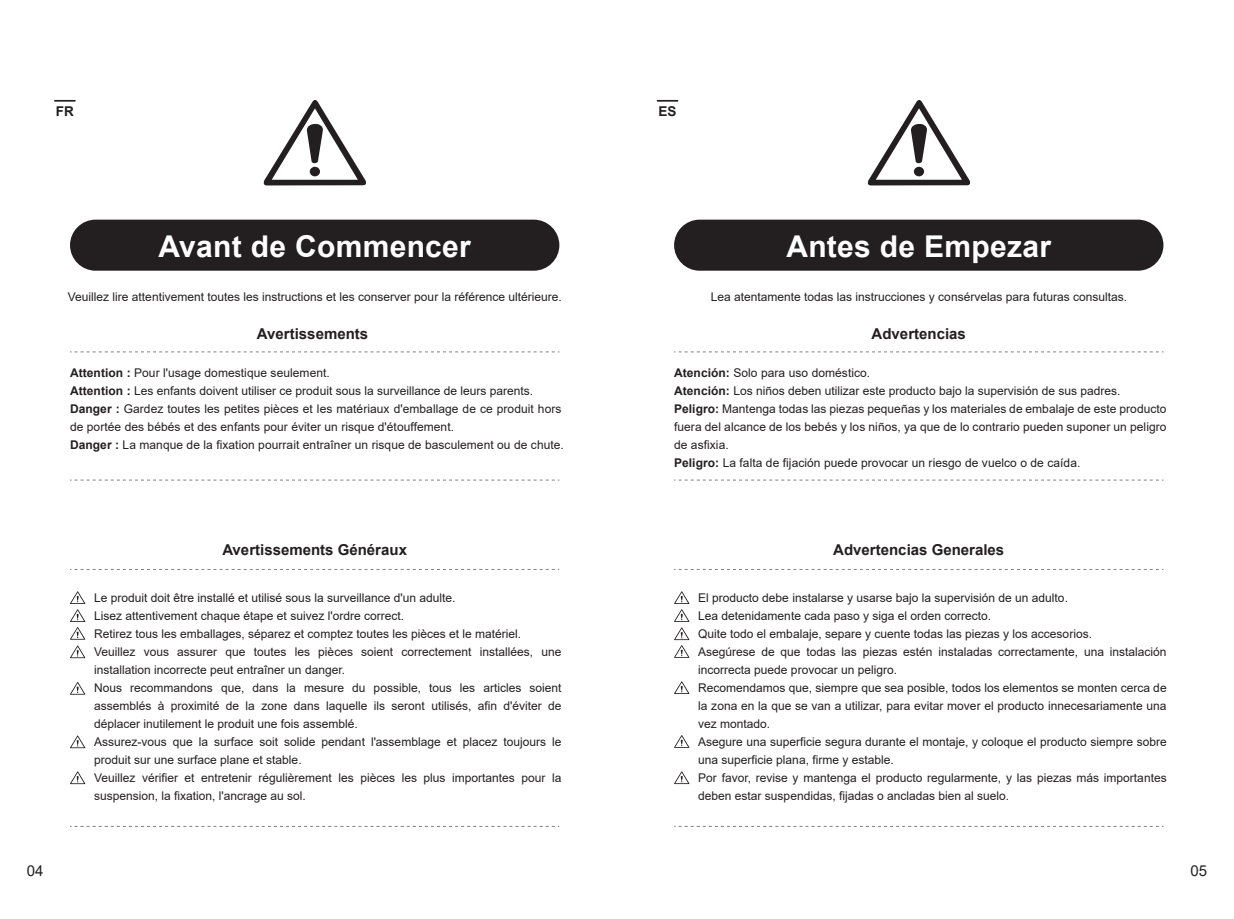
<style>
.page{position:relative;width:1234px;height:919px;background:#fff}
.page>*{position:absolute;margin:0;border:0;box-sizing:border-box;transform-origin:0 0}
.t1{font:700 30px "Arial";letter-spacing:.01em;color:#fff}
.t2{font:700 15px "Arial";color:#231f20}
.t3{font:15px "Arial";color:#231f20}
.t4{font:700 13.5px "Arial";color:#231f20}
.t5{font:12px/18px "Arial";color:#231f20}
.s1{font-weight:700}
</style>
<div class="page">
<div style="left:70px;top:220px;width:489px;height:51px;background:#231f20;border-radius:26px"></div>
<div style="left:674px;top:220px;width:489px;height:51px;background:#231f20;border-radius:26px"></div>
<svg style="left:263px;top:100px;width:103px;height:86px"></svg>
<svg style="left:867px;top:100px;width:103px;height:86px"></svg>
<svg style="left:70px;top:591px;width:15px;height:48px"></svg>
<svg style="left:70px;top:645px;width:15px;height:13px"></svg>
<svg style="left:70px;top:682px;width:15px;height:12px"></svg>
<svg style="left:70px;top:735px;width:15px;height:13px"></svg>
<svg style="left:70px;top:771px;width:15px;height:13px"></svg>
<svg style="left:674px;top:591px;width:15px;height:66px"></svg>
<svg style="left:674px;top:681px;width:15px;height:13px"></svg>
<svg style="left:674px;top:735px;width:15px;height:12px"></svg>
<svg style="left:674px;top:771px;width:15px;height:13px"></svg>
<hr style="left:54px;top:100px;width:22px;height:2px;background:#231f20">
<hr style="left:656px;top:100px;width:22px;height:2px;background:#231f20">
<svg style="left:70px;top:826px;width:489px;height:1px"></svg>
<svg style="left:674px;top:826px;width:489px;height:1px"></svg>
<svg style="left:70px;top:569px;width:489px;height:1px"></svg>
<svg style="left:70px;top:351px;width:489px;height:1px"></svg>
<svg style="left:674px;top:351px;width:489px;height:1px"></svg>
<svg style="left:674px;top:569px;width:489px;height:1px"></svg>
<svg style="left:70px;top:480px;width:489px;height:1px"></svg>
<svg style="left:674px;top:480px;width:489px;height:1px"></svg>
<p class="t4" style="left:56px;top:102px;width:19px">FR</p>
<p class="t4" style="left:658px;top:102px;width:20px">ES</p>
<h1 class="t1" style="left:158px;top:226px;width:314px">Avant de Commencer</h1>
<p class="t5" style="left:68px;top:287px;width:495px">Veuillez lire attentivement toutes les instructions et les conserver pour la référence ultérieure.</p>
<h1 class="t1" style="left:786px;top:226px;width:266px">Antes de Empezar</h1>
<p class="t5" style="left:710px;top:287px;width:418px">Lea atentamente todas las instrucciones y consérvelas para futuras consultas.</p>
<p class="t2" style="left:257px;top:323px;width:113px">Avertissements</p>
<p class="t2" style="left:871px;top:323px;width:96px">Advertencias</p>
<p class="t5" style="left:70px;top:363px;width:495px"><span class="s1">Attention :</span> Pour l'usage domestique seulement.<br><span class="s1">Attention :</span> Les enfants doivent utiliser ce produit sous la surveillance de leurs parents.<br><span class="s1">Danger :</span> Gardez toutes les petites pièces et les matériaux d'emballage de ce produit hors de portée des bébés et des enfants pour éviter un risque d'étouffement.<br><span class="s1">Danger :</span> La manque de la fixation pourrait entraîner un risque de basculement ou de chute.</p>
<p class="t5" style="left:674px;top:363px;width:494px"><span class="s1">Atención:</span> Solo para uso doméstico.<br><span class="s1">Atención:</span> Los niños deben utilizar este producto bajo la supervisión de sus padres.<br><span class="s1">Peligro:</span> Mantenga todas las piezas pequeñas y los materiales de embalaje de este producto fuera del alcance de los bebés y los niños, ya que de lo contrario pueden suponer un peligro de asfixia.<br><span class="s1">Peligro:</span> La falta de fijación puede provocar un riesgo de vuelco o de caída.</p>
<p class="t2" style="left:222px;top:539px;width:186px">Avertissements Généraux</p>
<p class="t2" style="left:833px;top:539px;width:172px">Advertencias Generales</p>
<p class="t5" style="left:94px;top:588px;width:469px">Le produit doit être installé et utilisé sous la surveillance d'un adulte.<br>Lisez attentivement chaque étape et suivez l'ordre correct.<br>Retirez tous les emballages, séparez et comptez toutes les pièces et le matériel.<br>Veuillez vous assurer que toutes les pièces soient correctement installées, une installation incorrecte peut entraîner un danger.<br>Nous recommandons que, dans la mesure du possible, tous les articles soient assemblés à proximité de la zone dans laquelle ils seront utilisés, afin d'éviter de déplacer inutilement le produit une fois assemblé.<br>Assurez-vous que la surface soit solide pendant l'assemblage et placez toujours le produit sur une surface plane et stable.<br>Veuillez vérifier et entretenir régulièrement les pièces les plus importantes pour la suspension, la fixation, l'ancrage au sol.</p>
<p class="t5" style="left:698px;top:588px;width:470px">El producto debe instalarse y usarse bajo la supervisión de un adulto.<br>Lea detenidamente cada paso y siga el orden correcto.<br>Quite todo el embalaje, separe y cuente todas las piezas y los accesorios.<br>Asegúrese de que todas las piezas estén instaladas correctamente, una instalación incorrecta puede provocar un peligro.<br>Recomendamos que, siempre que sea posible, todos los elementos se monten cerca de la zona en la que se van a utilizar, para evitar mover el producto innecesariamente una vez montado.<br>Asegure una superficie segura durante el montaje, y coloque el producto siempre sobre una superficie plana, firme y estable.<br>Por favor, revise y mantenga el producto regularmente, y las piezas más importantes deben estar suspendidas, fijadas o ancladas bien al suelo.</p>
<p class="t3" style="left:27px;top:859px;width:18px">04</p>
<p class="t3" style="left:1190px;top:859px;width:18px">05</p>
</div>
